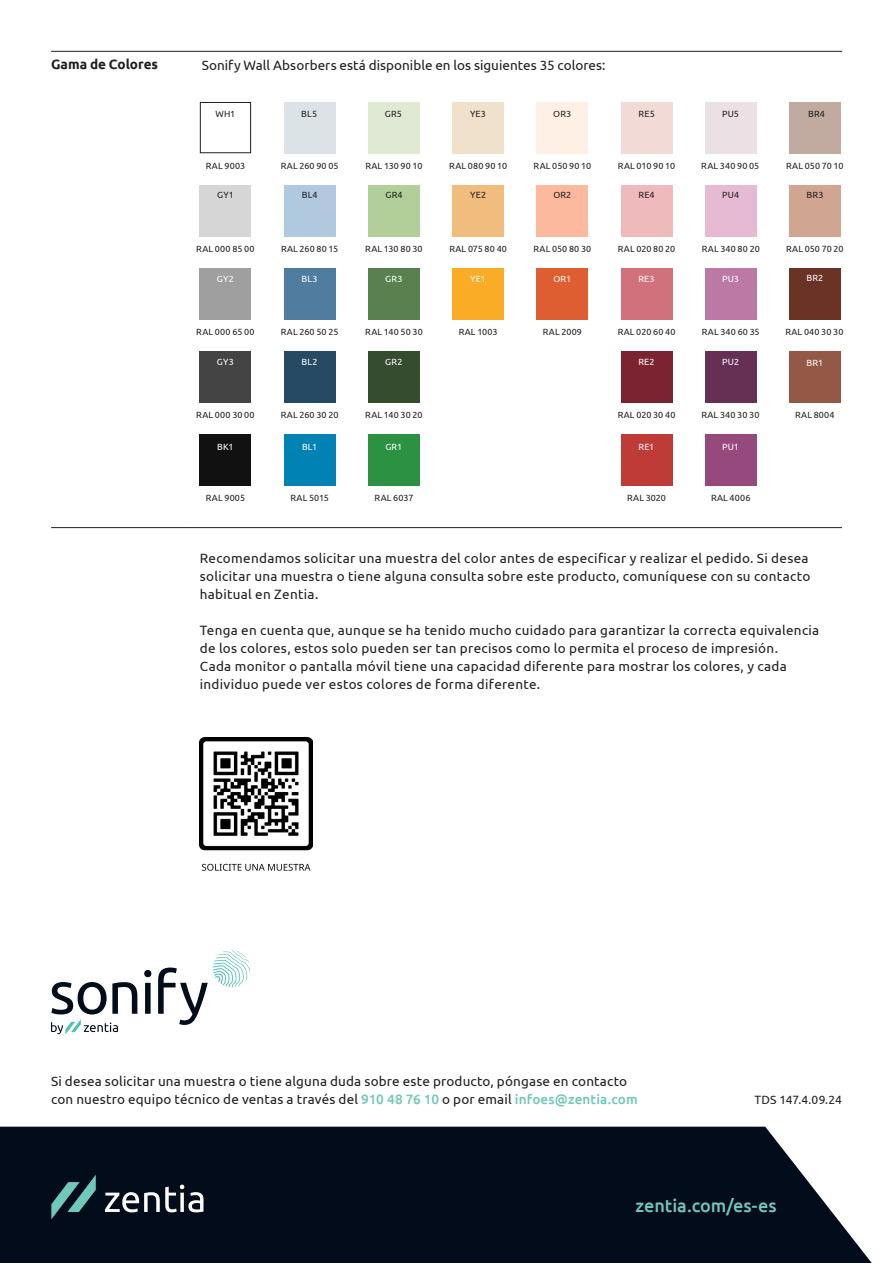
<style>
.page{position:relative;width:893px;height:1263px;background:#fff}
.page>*{position:absolute;margin:0;border:0;box-sizing:border-box;transform-origin:0 0}
.t1{font:500 18px "Ubuntu";letter-spacing:-.005em;color:#6fc8b8}
.t2{font:13.5px/18px "Ubuntu";letter-spacing:.02em;color:#231f20}
.t3{font:13.5px "Ubuntu";color:#231f20}
.t4{font:700 13.5px "Ubuntu";color:#231f20}
.t5{font:12px "Ubuntu";letter-spacing:.005em;color:#231f20}
.t6{font:9px "Ubuntu";letter-spacing:.02em;color:#231f20}
.t7{font:9px "Ubuntu";letter-spacing:.015em;color:#fff}
.t8{font:9px "Ubuntu";color:#231f20}
.s1{font-weight:500;color:#6fc8b8}
</style>
<div class="page">
<div style="left:0;top:1127px;width:872px;height:136px;background:#030c1a"></div>
<svg style="left:105px;top:1184px;width:98px;height:28px"></svg>
<svg style="left:51px;top:1175px;width:45px;height:44px;background:#284c50"></svg>
<svg style="left:51px;top:982px;width:86px;height:53px"></svg>
<svg style="left:144px;top:970px;width:7px;height:44px"></svg>
<svg style="left:158px;top:950px;width:92px;height:75px"></svg>
<hr style="left:51px;top:51px;width:138px;height:1px;background:#231f20">
<hr style="left:189px;top:51px;width:653px;height:1px;background:#231f20">
<hr style="left:51px;top:527px;width:138px;height:1px;background:#231f20">
<hr style="left:189px;top:527px;width:653px;height:1px;background:#231f20">
<div style="left:200px;top:102px;width:51px;height:51px;background:#fff;border:1px solid #231f20"></div>
<div style="left:284px;top:102px;width:51px;height:51px;background:#dbe3e6"></div>
<div style="left:368px;top:102px;width:51px;height:51px;background:#e0e9d4"></div>
<div style="left:453px;top:102px;width:51px;height:51px;background:#f0e1cc"></div>
<div style="left:537px;top:102px;width:51px;height:51px;background:#fef0e5"></div>
<div style="left:621px;top:102px;width:51px;height:51px;background:#f2dad6"></div>
<div style="left:705px;top:102px;width:51px;height:51px;background:#ebe0e4"></div>
<div style="left:200px;top:185px;width:51px;height:51px;background:#d6d6d6"></div>
<div style="left:284px;top:185px;width:51px;height:51px;background:#b0c9df"></div>
<div style="left:368px;top:185px;width:51px;height:51px;background:#b2cf99"></div>
<div style="left:453px;top:185px;width:51px;height:51px;background:#f0bd7e"></div>
<div style="left:537px;top:185px;width:51px;height:51px;background:#fcb99e"></div>
<div style="left:621px;top:185px;width:51px;height:51px;background:#eebabc"></div>
<div style="left:705px;top:185px;width:51px;height:51px;background:#e6bad3"></div>
<div style="left:200px;top:268px;width:51px;height:51px;background:#9f9f9f"></div>
<div style="left:284px;top:268px;width:51px;height:51px;background:#507c9f"></div>
<div style="left:368px;top:268px;width:51px;height:51px;background:#5a804f"></div>
<div style="left:621px;top:268px;width:51px;height:51px;background:#d1717c"></div>
<div style="left:705px;top:268px;width:51px;height:51px;background:#bc79a5"></div>
<div style="left:200px;top:351px;width:51px;height:51px;background:#444"></div>
<div style="left:284px;top:351px;width:51px;height:51px;background:#264a64"></div>
<div style="left:368px;top:351px;width:51px;height:51px;background:#354c2f"></div>
<div style="left:621px;top:351px;width:51px;height:51px;background:#7b2331"></div>
<div style="left:705px;top:351px;width:51px;height:51px;background:#663054"></div>
<div style="left:200px;top:435px;width:51px;height:51px;background:#111"></div>
<div style="left:284px;top:435px;width:51px;height:51px;background:#0082b4"></div>
<div style="left:368px;top:435px;width:51px;height:51px;background:#2c9141"></div>
<div style="left:453px;top:268px;width:51px;height:51px;background:#faac26"></div>
<div style="left:537px;top:268px;width:51px;height:51px;background:#de5e31"></div>
<div style="left:621px;top:435px;width:51px;height:51px;background:#bf3b37"></div>
<div style="left:705px;top:435px;width:51px;height:51px;background:#96497d"></div>
<div style="left:789px;top:102px;width:51px;height:51px;background:#c1aba0"></div>
<div style="left:789px;top:185px;width:51px;height:51px;background:#d0a592"></div>
<div style="left:789px;top:268px;width:51px;height:51px;background:#6b3326"></div>
<div style="left:789px;top:351px;width:51px;height:51px;background:#935846"></div>
<img style="left:200px;top:737px;width:112px;height:134px">
<p class="t4" style="left:51px;top:56px;width:108px">Gama de Colores</p>
<p class="t3" style="left:202px;top:57px;width:405px">Sonify Wall Absorbers está disponible en los siguientes 35 colores:</p>
<p class="t6" style="left:216px;top:107px;width:21px">WH1</p>
<p class="t6" style="left:302px;top:107px;width:17px">BL5</p>
<p class="t6" style="left:385px;top:107px;width:19px">GR5</p>
<p class="t6" style="left:470px;top:107px;width:17px">YE3</p>
<p class="t6" style="left:553px;top:107px;width:20px">OR3</p>
<p class="t6" style="left:638px;top:107px;width:18px">RE5</p>
<p class="t6" style="left:722px;top:107px;width:18px">PU5</p>
<p class="t6" style="left:807px;top:106px;width:18px">BR4</p>
<p class="t6" style="left:216px;top:108px;width:21px">WH1</p>
<p class="t6" style="left:301px;top:108px;width:17px">BL5</p>
<p class="t6" style="left:385px;top:108px;width:19px">GR5</p>
<p class="t6" style="left:470px;top:108px;width:17px">YE3</p>
<p class="t6" style="left:553px;top:108px;width:20px">OR3</p>
<p class="t6" style="left:639px;top:108px;width:18px">RE5</p>
<p class="t6" style="left:722px;top:108px;width:18px">PU5</p>
<p class="t6" style="left:808px;top:108px;width:18px">BR4</p>
<p class="t6" style="left:206px;top:160px;width:41px">RAL 9003</p>
<p class="t6" style="left:281px;top:160px;width:59px">RAL 260 90 05</p>
<p class="t6" style="left:365px;top:160px;width:59px">RAL 130 90 10</p>
<p class="t6" style="left:449px;top:160px;width:59px">RAL 080 90 10</p>
<p class="t6" style="left:534px;top:160px;width:59px">RAL 050 90 10</p>
<p class="t8" style="left:618px;top:160px;width:59px">RAL 010 90 10</p>
<p class="t6" style="left:701px;top:160px;width:60px">RAL 340 90 05</p>
<p class="t6" style="left:786px;top:160px;width:59px">RAL 050 70 10</p>
<p class="t6" style="left:217px;top:190px;width:18px">GY1</p>
<p class="t6" style="left:302px;top:190px;width:17px">BL4</p>
<p class="t6" style="left:385px;top:190px;width:18px">GR4</p>
<p class="t6" style="left:470px;top:190px;width:17px">YE2</p>
<p class="t6" style="left:553px;top:190px;width:20px">OR2</p>
<p class="t6" style="left:639px;top:190px;width:17px">RE4</p>
<p class="t6" style="left:722px;top:190px;width:18px">PU4</p>
<p class="t6" style="left:806px;top:189px;width:18px">BR3</p>
<p class="t6" style="left:196px;top:243px;width:60px">RAL 000 85 00</p>
<p class="t6" style="left:281px;top:243px;width:59px">RAL 260 80 15</p>
<p class="t6" style="left:365px;top:243px;width:59px">RAL 130 80 30</p>
<p class="t6" style="left:449px;top:243px;width:59px">RAL 075 80 40</p>
<p class="t6" style="left:533px;top:243px;width:59px">RAL 050 80 30</p>
<p class="t6" style="left:618px;top:243px;width:59px">RAL 020 80 20</p>
<p class="t6" style="left:702px;top:243px;width:59px">RAL 340 80 20</p>
<p class="t6" style="left:786px;top:243px;width:59px">RAL 050 70 20</p>
<p class="t7" style="left:217px;top:273px;width:18px">GY2</p>
<p class="t7" style="left:302px;top:273px;width:17px">BL3</p>
<p class="t7" style="left:385px;top:273px;width:19px">GR3</p>
<p class="t7" style="left:638px;top:273px;width:18px">RE3</p>
<p class="t7" style="left:722px;top:273px;width:18px">PU3</p>
<p class="t7" style="left:470px;top:273px;width:17px">YE1</p>
<p class="t7" style="left:553px;top:273px;width:19px">OR1</p>
<p class="t7" style="left:806px;top:272px;width:18px">BR2</p>
<p class="t6" style="left:196px;top:326px;width:60px">RAL 000 65 00</p>
<p class="t6" style="left:281px;top:326px;width:59px">RAL 260 50 25</p>
<p class="t6" style="left:365px;top:326px;width:59px">RAL 140 50 30</p>
<p class="t6" style="left:459px;top:326px;width:40px">RAL 1003</p>
<p class="t6" style="left:543px;top:326px;width:41px">RAL 2009</p>
<p class="t6" style="left:618px;top:326px;width:59px">RAL 020 60 40</p>
<p class="t6" style="left:702px;top:326px;width:59px">RAL 340 60 35</p>
<p class="t6" style="left:785px;top:326px;width:60px">RAL 040 30 30</p>
<p class="t7" style="left:217px;top:356px;width:18px">GY3</p>
<p class="t7" style="left:302px;top:356px;width:17px">BL2</p>
<p class="t7" style="left:385px;top:356px;width:19px">GR2</p>
<p class="t7" style="left:638px;top:356px;width:18px">RE2</p>
<p class="t7" style="left:722px;top:356px;width:18px">PU2</p>
<p class="t7" style="left:806px;top:358px;width:18px">BR1</p>
<p class="t6" style="left:196px;top:409px;width:60px">RAL 000 30 00</p>
<p class="t6" style="left:281px;top:409px;width:59px">RAL 260 30 20</p>
<p class="t6" style="left:365px;top:409px;width:59px">RAL 140 30 20</p>
<p class="t6" style="left:618px;top:409px;width:59px">RAL 020 30 40</p>
<p class="t6" style="left:701px;top:409px;width:60px">RAL 340 30 30</p>
<p class="t6" style="left:795px;top:409px;width:41px">RAL 8004</p>
<p class="t7" style="left:217px;top:441px;width:18px">BK1</p>
<p class="t7" style="left:302px;top:441px;width:17px">BL1</p>
<p class="t7" style="left:385px;top:441px;width:18px">GR1</p>
<p class="t7" style="left:638px;top:441px;width:17px">RE1</p>
<p class="t7" style="left:722px;top:441px;width:18px">PU1</p>
<p class="t6" style="left:206px;top:493px;width:41px">RAL 9005</p>
<p class="t6" style="left:290px;top:493px;width:40px">RAL 5015</p>
<p class="t6" style="left:375px;top:492px;width:40px">RAL 6037</p>
<p class="t6" style="left:627px;top:493px;width:40px">RAL 3020</p>
<p class="t6" style="left:711px;top:493px;width:41px">RAL 4006</p>
<p class="t2" style="left:200px;top:549px;width:612px">Recomendamos solicitar una muestra del color antes de especificar y realizar el pedido. Si desea solicitar una muestra o tiene alguna consulta sobre este producto, comuníquese con su contacto habitual en Zentia.</p>
<p class="t2" style="left:200px;top:621px;width:621px">Tenga en cuenta que, aunque se ha tenido mucho cuidado para garantizar la correcta equivalencia</p>
<p class="t2" style="left:200px;top:639px;width:580px">de los colores, estos solo pueden ser tan precisos como lo permita el proceso de impresión.</p>
<p class="t2" style="left:200px;top:657px;width:588px">Cada monitor o pantalla móvil tiene una capacidad diferente para mostrar los colores, y cada individuo puede ver estos colores de forma diferente.</p>
<p class="t2" style="left:51px;top:1072px;width:578px">Si desea solicitar una muestra o tiene alguna duda sobre este producto, póngase en contacto</p>
<p class="t2" style="left:51px;top:1090px;width:588px">con nuestro equipo técnico de ventas a través del <span class="s1">910 48 76 10</span> o por email <span class="s1">infoes@zentia.com</span></p>
<p class="t5" style="left:754px;top:1092px;width:89px">TDS 147.4.09.24</p>
<p class="t1" style="left:636px;top:1194px;width:143px">zentia.com/es-es</p>
</div>
